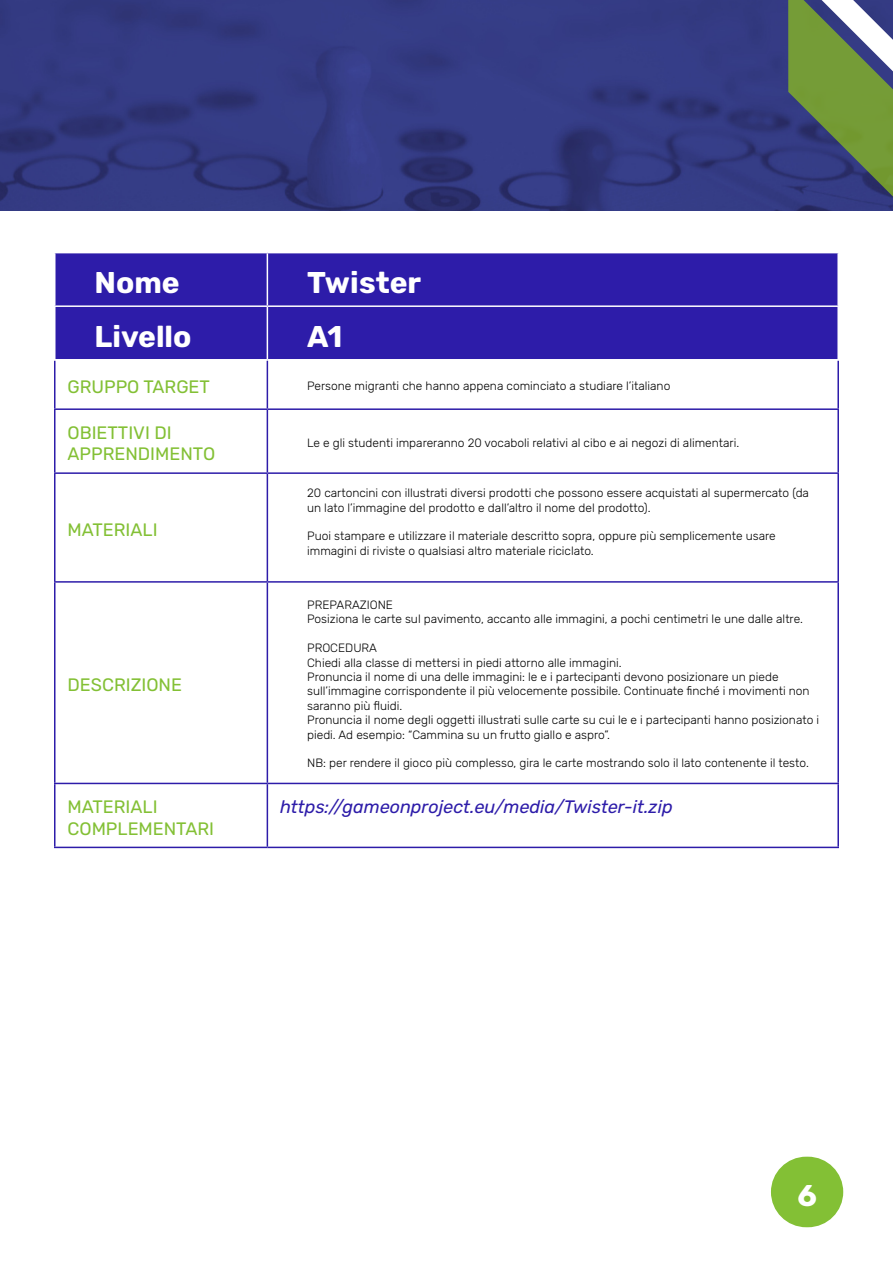
<style>
.page{position:relative;width:893px;height:1263px;background:#fff}
.page>*{position:absolute;margin:0;border:0;box-sizing:border-box;transform-origin:0 0}
.t1{font:700 30px "Rubik";color:#fff}
.t2{font:18px/21.6px "Rubik";color:#83c035}
.t3{font:italic 18px "Rubik";color:#2d1ca9}
.t4{font:300 12px/14.4px "Rubik";color:#000}
</style>
<div class="page">
<div style="left:771px;top:1157px;width:72px;height:70px;background:#83c035;border-radius:35px"></div>
<img style="left:0;top:0;width:788px;height:210px">
<svg style="left:788px;top:0;width:105px;height:211px;background:#627864"></svg>
<div style="left:56px;top:253px;width:781px;height:106px;background:#2d1ca9"></div>
<hr style="left:54px;top:305px;width:213px;height:2px;background:#fff">
<hr style="left:267px;top:305px;width:572px;height:2px;background:#fff">
<hr style="left:54px;top:408px;width:213px;height:2px;background:#2d1ca9">
<hr style="left:267px;top:408px;width:572px;height:2px;background:#2d1ca9">
<hr style="left:54px;top:472px;width:213px;height:2px;background:#2d1ca9">
<hr style="left:267px;top:472px;width:572px;height:2px;background:#2d1ca9">
<hr style="left:54px;top:581px;width:213px;height:2px;background:#2d1ca9">
<hr style="left:267px;top:581px;width:572px;height:2px;background:#2d1ca9">
<hr style="left:837px;top:360px;width:2px;height:48px;background:#2d1ca9">
<hr style="left:837px;top:410px;width:2px;height:62px;background:#2d1ca9">
<hr style="left:837px;top:474px;width:2px;height:107px;background:#2d1ca9">
<hr style="left:837px;top:583px;width:2px;height:200px;background:#2d1ca9">
<hr style="left:267px;top:253px;width:1px;height:52px;background:#fff">
<hr style="left:267px;top:307px;width:1px;height:52px;background:#fff">
<hr style="left:54px;top:360px;width:2px;height:48px;background:#2d1ca9">
<hr style="left:267px;top:360px;width:1px;height:48px;background:#2d1ca9">
<hr style="left:54px;top:410px;width:2px;height:62px;background:#2d1ca9">
<hr style="left:267px;top:410px;width:1px;height:62px;background:#2d1ca9">
<hr style="left:54px;top:474px;width:2px;height:107px;background:#2d1ca9">
<hr style="left:267px;top:474px;width:1px;height:107px;background:#2d1ca9">
<hr style="left:54px;top:583px;width:2px;height:200px;background:#2d1ca9">
<hr style="left:267px;top:583px;width:1px;height:200px;background:#2d1ca9">
<hr style="left:267px;top:784px;width:1px;height:63px;background:#2d1ca9">
<hr style="left:54px;top:783px;width:213px;height:1px;background:#2d1ca9">
<hr style="left:54px;top:784px;width:2px;height:63px;background:#2d1ca9">
<hr style="left:267px;top:783px;width:572px;height:1px;background:#2d1ca9">
<hr style="left:837px;top:784px;width:2px;height:63px;background:#2d1ca9">
<hr style="left:54px;top:847px;width:213px;height:1px;background:#2d1ca9">
<hr style="left:267px;top:847px;width:572px;height:1px;background:#2d1ca9">
<h1 class="t1" style="left:95px;top:266px;width:87px">Nome</h1>
<h1 class="t1" style="left:307px;top:266px;width:115px">Twister</h1>
<h1 class="t1" style="left:95px;top:320px;width:99px">Livello</h1>
<h1 class="t1" style="left:307px;top:320px;width:37px">A1</h1>
<h2 class="t2" style="left:68px;top:376px;width:144px">GRUPPO TARGET</h2>
<p class="t4" style="left:307px;top:379px;width:365px">Persone migranti che hanno appena cominciato a studiare l’italiano</p>
<h2 class="t2" style="left:68px;top:422px;width:149px">OBIETTIVI DI<br>APPRENDIMENTO</h2>
<p class="t4" style="left:307px;top:436px;width:434px">Le e gli studenti impareranno 20 vocaboli relativi al cibo e ai negozi di alimentari.</p>
<h2 class="t2" style="left:68px;top:519px;width:92px">MATERIALI</h2>
<h2 class="t2" style="left:68px;top:674px;width:116px">DESCRIZIONE</h2>
<p class="t4" style="left:307px;top:486px;width:503px">20 cartoncini con illustrati diversi prodotti che possono essere acquistati al supermercato (da un lato l’immagine del prodotto e dall’altro il nome del prodotto).</p>
<p class="t4" style="left:307px;top:529px;width:470px">Puoi stampare e utilizzare il materiale descritto sopra, oppure più semplicemente usare immagini di riviste o qualsiasi altro materiale riciclato.</p>
<p class="t4" style="left:307px;top:598px;width:497px">PREPARAZIONE<br>Posiziona le carte sul pavimento, accanto alle immagini, a pochi centimetri le une dalle altre.</p>
<p class="t4" style="left:307px;top:641px;width:514px">PROCEDURA<br>Chiedi alla classe di mettersi in piedi attorno alle immagini.<br>Pronuncia il nome di una delle immagini: le e i partecipanti devono posizionare un piede sull’immagine corrispondente il più velocemente possibile. Continuate finché i movimenti non saranno più fluidi.<br>Pronuncia il nome degli oggetti illustrati sulle carte su cui le e i partecipanti hanno posizionato i piedi. Ad esempio: “Cammina su un frutto giallo e aspro”.</p>
<p class="t4" style="left:307px;top:756px;width:503px">NB: per rendere il gioco più complesso, gira le carte mostrando solo il lato contenente il testo.</p>
<h2 class="t2" style="left:68px;top:796px;width:148px">MATERIALI<br>COMPLEMENTARI</h2>
<h2 class="t3" style="left:280px;top:797px;width:394px">https://gameonproject.eu/media/Twister-it.zip</h2>
<h1 class="t1" style="left:797px;top:1179px;width:21px">6</h1>
</div>
